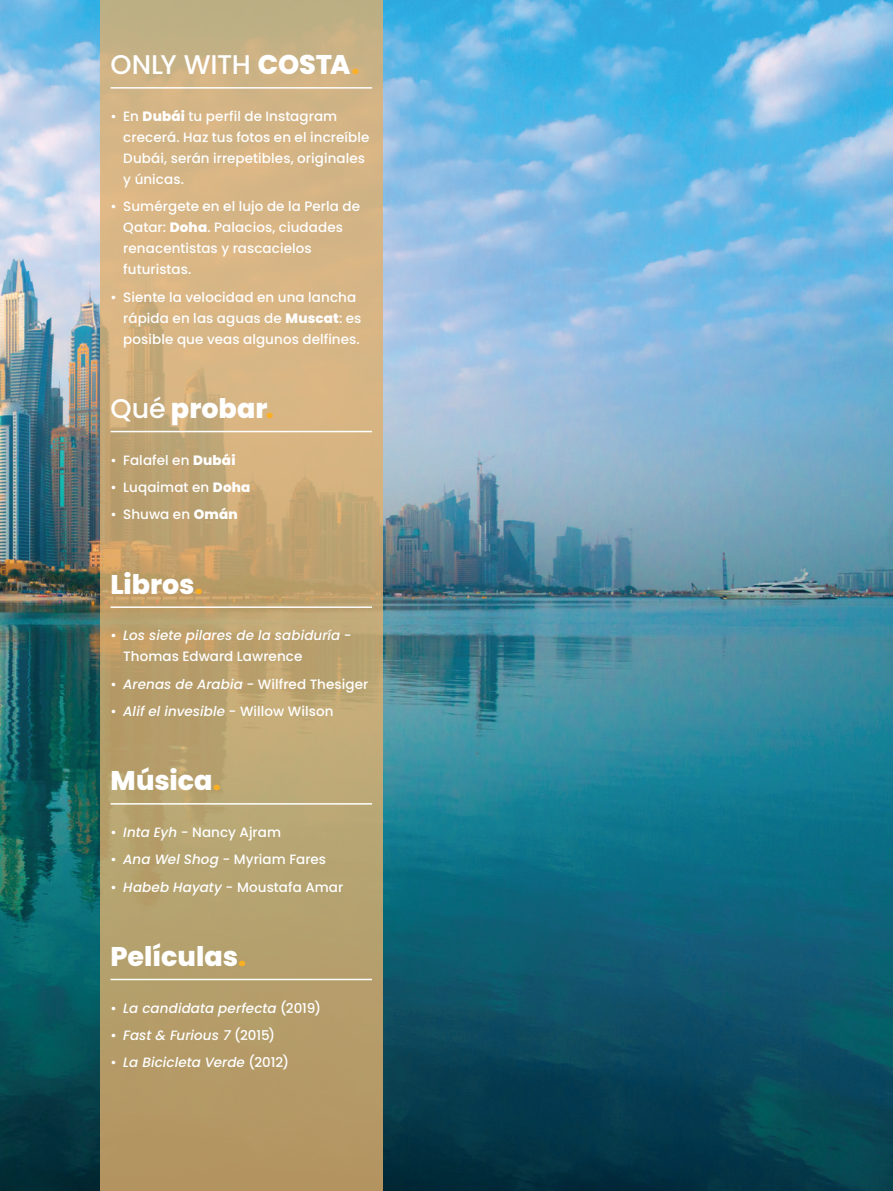
<style>
.page{position:relative;width:893px;height:1191px;background:#fff}
.page>*{position:absolute;margin:0;border:0;box-sizing:border-box;transform-origin:0 0}
.t1{font:800 27px "Poppins";color:#fff}
.t2{font:500 27px "Poppins";letter-spacing:-.015em;color:#fff}
.t3{font:500 13.5px/21px "Poppins";letter-spacing:.005em;color:#fff}
.t4{font:italic 500 13.5px/21px "Poppins";letter-spacing:.005em;color:#fff}
.s1{font-weight:800}
.s2{font-weight:800;color:#fbaf25}
.s3{font-weight:500}
.s4{color:#fbaf25}
.s5{font-style:normal}
.s6{font-style:italic}
</style>
<div class="page">
<img style="left:0;top:0;width:893px;height:1191px">
<svg style="left:100px;top:0;width:283px;height:1191px;background:#c2a776"></svg>
<hr style="left:111px;top:87px;width:261px;height:2px;background:#fff">
<hr style="left:111px;top:431px;width:261px;height:1px;background:#fff">
<hr style="left:111px;top:606px;width:261px;height:2px;background:#fff">
<hr style="left:111px;top:803px;width:261px;height:1px;background:#fff">
<hr style="left:111px;top:978px;width:261px;height:2px;background:#fff">
<h1 class="t2" style="left:111px;top:49px;width:250px">ONLY WITH <span class="s1">COSTA</span><span class="s2">.</span></h1>
<p class="t3" style="left:123px;top:106px;width:248px;text-indent:-13px">• En <span class="s1">Dubái</span> tu perfil de Instagram crecerá. Haz tus fotos en el increíble<br>Dubái, serán irrepetibles, originales y únicas.</p>
<p class="t3" style="left:123px;top:196px;width:238px;text-indent:-13px">• Sumérgete en el lujo de la Perla de<br>Qatar: <span class="s1">Doha</span>. Palacios, ciudades renacentistas y rascacielos futuristas.</p>
<p class="t3" style="left:123px;top:286px;width:240px;text-indent:-13px">• Siente la velocidad en una lancha rápida en las aguas de <span class="s1">Muscat</span>: es posible que veas algunos delfines.</p>
<h1 class="t1" style="left:111px;top:393px;width:165px"><span class="s3">Qué</span> probar<span class="s4">.</span></h1>
<p class="t3" style="left:111px;top:449px;width:126px">• Falafel en <span class="s1">Dubái</span></p>
<p class="t3" style="left:111px;top:477px;width:141px">• Luqaimat en <span class="s1">Doha</span></p>
<p class="t3" style="left:111px;top:504px;width:129px">• Shuwa en <span class="s1">Omán</span></p>
<h1 class="t1" style="left:111px;top:568px;width:94px">Libros<span class="s4">.</span></h1>
<p class="t4" style="left:123px;top:625px;width:230px;text-indent:-13px"><span class="s5">•</span> Los siete pilares de la sabiduría <span class="s5">-<br>Thomas Edward Lawrence</span></p>
<p class="t3" style="left:111px;top:673px;width:259px">• <span class="s6">Arenas de Arabia</span> - Wilfred Thesiger</p>
<p class="t4" style="left:111px;top:701px;width:224px"><span class="s5">•</span> Alif el invesible <span class="s5">- Willow Wilson</span></p>
<h1 class="t1" style="left:111px;top:765px;width:112px">Música<span class="s4">.</span></h1>
<p class="t3" style="left:111px;top:821px;width:172px">• <span class="s6">Inta Eyh</span> - Nancy Ajram</p>
<p class="t3" style="left:111px;top:849px;width:217px">• <span class="s6">Ana Wel Shog</span> - Myriam Fares</p>
<p class="t3" style="left:111px;top:876px;width:234px">• <span class="s6">Habeb Hayaty</span> - Moustafa Amar</p>
<h1 class="t1" style="left:111px;top:941px;width:137px">Películas<span class="s4">.</span></h1>
<p class="t4" style="left:111px;top:997px;width:212px"><span class="s5">•</span> La candidata perfecta <span class="s5">(2019)</span></p>
<p class="t4" style="left:111px;top:1024px;width:166px"><span class="s5">•</span> Fast &amp; Furious 7 <span class="s5">(2015)</span></p>
<p class="t4" style="left:111px;top:1052px;width:180px"><span class="s5">•</span> La Bicicleta Verde <span class="s5">(2012)</span></p>
</div>
